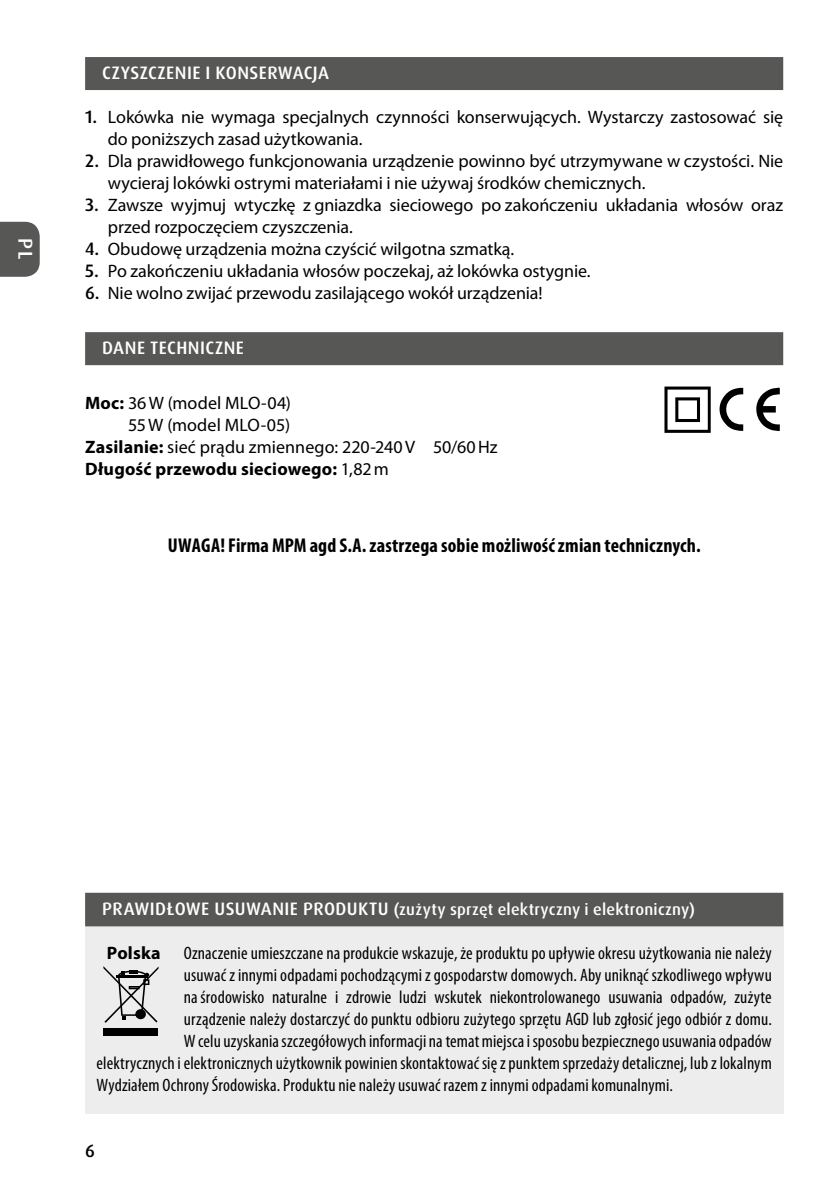
<style>
.page{position:relative;width:840px;height:1191px;background:#fff}
.page>*{position:absolute;margin:0;border:0;box-sizing:border-box;transform-origin:0 0}
.t1{font:700 condensed 20px "Myriad Pro";letter-spacing:.005em;color:#000}
.t2{font:500 20px "Dax Pro";color:#fff}
.t3{font:condensed 18px "Myriad Pro";letter-spacing:.01em;color:#000}
.t4{font:18px/22px "Myriad Pro";letter-spacing:-.005em;color:#000}
.t5{font:500 18px "Dax Pro";letter-spacing:.025em;color:#fff}
.t6{font:700 18px "Myriad Pro";letter-spacing:.01em;color:#000}
.t7{font:500 18px "Dax Pro";color:#000}
.t8{font:500 16px "Dax Pro";letter-spacing:.015em;color:#fff}
.s1{font-family:"Dax Pro";font-weight:500}
.s2{font-weight:700}
.s3{font-weight:400}
.s4{font-size:18px}
</style>
<div class="page">
<svg style="left:0;top:222px;width:40px;height:55px"></svg>
<div style="left:85px;top:57px;width:697px;height:33px;background:#575756"></div>
<div style="left:85px;top:332px;width:697px;height:33px;background:#575756"></div>
<svg style="left:719px;top:387px;width:23px;height:44px"></svg>
<svg style="left:756px;top:387px;width:23px;height:44px"></svg>
<svg style="left:664px;top:386px;width:46px;height:47px"></svg>
<div style="left:85px;top:893px;width:697px;height:220px;background:#ededed"></div>
<div style="left:85px;top:892px;width:697px;height:34px;background:#575756"></div>
<svg style="left:103px;top:966px;width:55px;height:56px"></svg>
<div style="left:104px;top:1027px;width:54px;height:8px;background:#000"></div>
<p class="t2" style="left:38px;top:238px;width:23px;rotate:90deg">PL</p>
<p class="t5" style="left:102px;top:61px;width:228px">CZYSZCZENIE I KONSERWACJA</p>
<p class="t4" style="left:108px;top:106px;width:676px;text-indent:-23px"><span class="s1">1.</span> Lokówka nie wymaga specjalnych czynności konserwujących. Wystarczy zastosować się do poniższych zasad użytkowania.</p>
<p class="t4" style="left:108px;top:150px;width:676px;text-indent:-23px"><span class="s1">2.</span> Dla prawidłowego funkcjonowania urządzenie powinno być utrzymywane w czystości. Nie wycieraj lokówki ostrymi materiałami i nie używaj środków chemicznych.</p>
<p class="t4" style="left:108px;top:194px;width:676px;text-indent:-23px"><span class="s1">3.</span> Zawsze wyjmuj wtyczkę z gniazdka sieciowego po zakończeniu układania włosów oraz przed rozpoczęciem czyszczenia.</p>
<p class="t4" style="left:85px;top:238px;width:430px"><span class="s1">4.</span> Obudowę urządzenia można czyścić wilgotna szmatką.</p>
<p class="t4" style="left:85px;top:260px;width:506px"><span class="s1">5.</span> Po zakończeniu układania włosów poczekaj, aż lokówka ostygnie.</p>
<p class="t4" style="left:85px;top:282px;width:459px"><span class="s1">6.</span> Nie wolno zwijać przewodu zasilającego wokół urządzenia!</p>
<p class="t5" style="left:102px;top:336px;width:143px">DANE TECHNICZNE</p>
<p class="t4" style="left:85px;top:392px;width:207px"><span class="s2">Moc:</span> 36W (model MLO-04)</p>
<p class="t4" style="left:128px;top:414px;width:164px">55W (model MLO-05)</p>
<p class="t4" style="left:85px;top:436px;width:413px"><span class="s2">Zasilanie:</span> sieć prądu zmiennego: 220-240V 50/60Hz</p>
<p class="t6" style="left:85px;top:459px;width:305px">Długość przewodu sieciowego: <span class="s3">1,82m</span></p>
<p class="t1" style="left:168px;top:534px;width:534px">UWAGA! Firma MPM agd S.A. zastrzega sobie możliwość zmian technicznych.</p>
<p class="t8" style="left:102px;top:899px;width:594px"><span class="s4">PRAWIDŁOWE USUWANIE PRODUKTU</span> (zużyty sprzęt elektryczny i elektroniczny)</p>
<p class="t3" style="left:184px;top:943px;width:589px">Oznaczenie umieszczane naprodukcie wskazuje, żeproduktu poupływie okresu użytkowania nie należy</p>
<p class="t3" style="left:184px;top:965px;width:589px">usuwać z innymi odpadami pochodzącymi z gospodarstw domowych. Aby uniknąć szkodliwego wpływu</p>
<p class="t3" style="left:184px;top:987px;width:589px">naśrodowisko naturalne i zdrowie ludzi wskutek niekontrolowanego usuwania odpadów, zużyte</p>
<p class="t3" style="left:184px;top:1009px;width:589px">urządzenie należy dostarczyć dopunktu odbioru zużytego sprzętu AGD lub zgłosić jego odbiór z domu.</p>
<p class="t3" style="left:184px;top:1031px;width:589px">Wcelu uzyskania szczegółowych informacji natemat miejsca isposobu bezpiecznego usuwania odpadów</p>
<p class="t3" style="left:96px;top:1053px;width:676px">elektrycznych ielektronicznych użytkownik powinien skontaktować się zpunktem sprzedaży detalicznej, lub z lokalnym</p>
<p class="t3" style="left:96px;top:1075px;width:577px">Wydziałem Ochrony Środowiska. Produktu nie należy usuwać razem z innymi odpadami komunalnymi.</p>
<p class="t6" style="left:107px;top:943px;width:55px">Polska</p>
<p class="t7" style="left:85px;top:1139px;width:11px">6</p>
</div>
